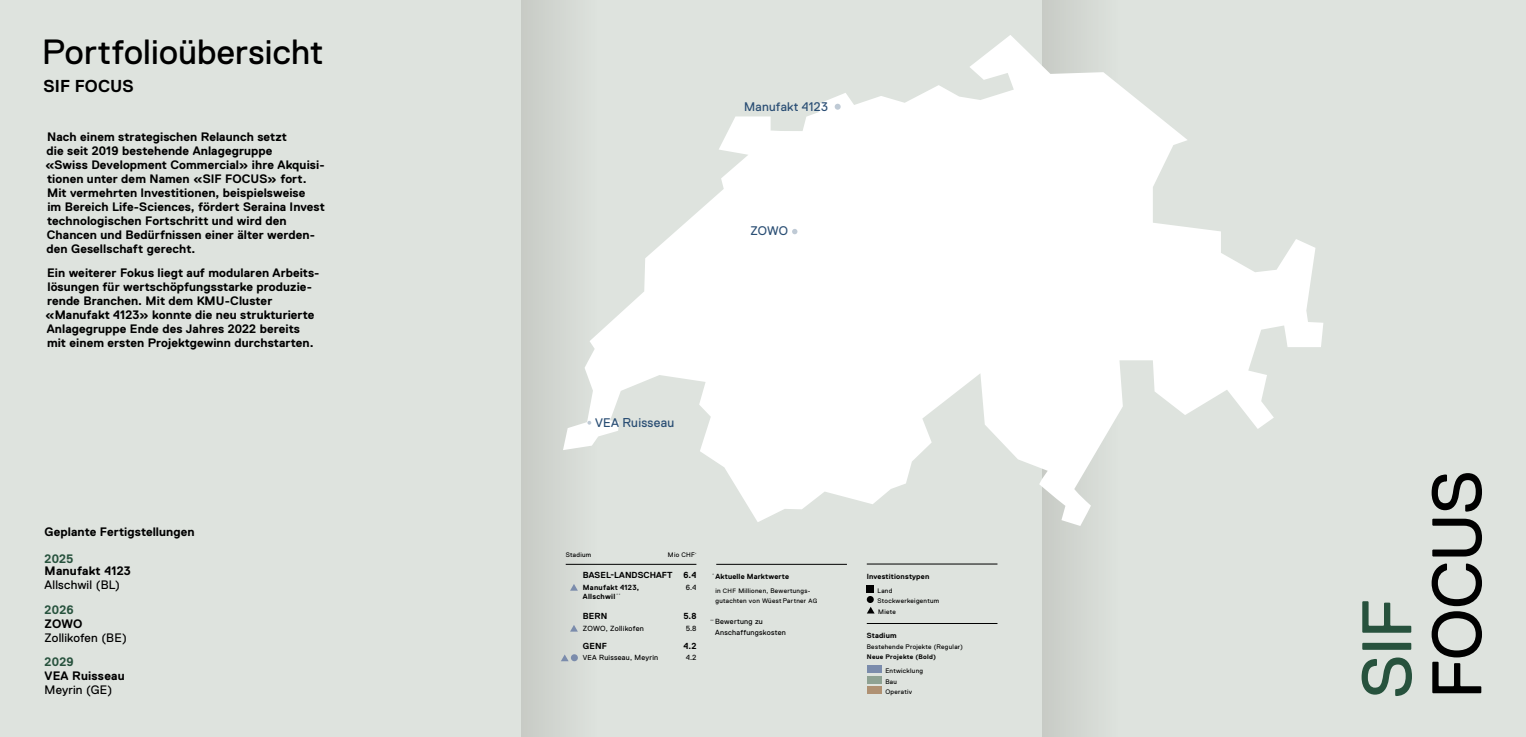
<style>
.page{position:relative;width:1526px;height:737px;background:#fff}
.page>*{position:absolute;margin:0;border:0;box-sizing:border-box;transform-origin:0 0}
.Kapitel_HL_fuer_Inha{font:70px "Replica Pro";letter-spacing:-.02em;color:#000}
.Kapitel_HL_fuer_Inha-2{font:70px "Replica Pro";color:#27523d}
.Headline_regular_40p{font:35px "Replica Pro";letter-spacing:.005em;color:#000}
.Intro_bold_20pt{font:700 17.24px "Replica Pro";color:#000}
.t1{font:12.86px "Replica Pro";letter-spacing:.02em;color:#2a4e74}
.t2{font:12.51px "Replica Pro";letter-spacing:.02em;color:#2a4e74}
.Intro_klein_Bold_14p{font:700 12.25px/14px "Replica Pro";letter-spacing:.005em;color:#000}
.Projektname{font:12.25px/14px "Replica Pro";letter-spacing:.015em;color:#000}
.Intro_klein_Bold_14p-2{font:12.25px/14px "Replica Pro";letter-spacing:.01em;color:#000}
.Jahreszahl{font:700 12.25px "Replica Pro";color:#27523d}
.Legende_fuer_Map_bol{font:700 8.75px "Replica Pro";letter-spacing:.01em;color:#000}
.Zahlen_gross{font:700 8.75px "Replica Pro";color:#000}
.Legende_fuer_Map_reg{font:700 7.44px/8.9px "Replica Pro";letter-spacing:.02em;color:#000}
.Legende_fuer_Map_reg-2{font:7.44px/10.5px "Replica Pro";letter-spacing:.03em;color:#000}
.Zahlen_klein{font:7.44px "Replica Pro";color:#000}
.Lauftext_7_5{font:6.56px/10.5px "Replica Pro";letter-spacing:.04em;color:#000}
.Legende_fuer_Map_reg-3{font:6.56px/10.5px "Replica Pro";letter-spacing:.04em;color:#000}
.s1{font-weight:700}
.s2{font-weight:700;color:#27523d}
.s3{color:#27523d}
.s4{font-weight:400}
.s5{font-size:12.51px}
.s6{font-size:7.17px}
.s7{font-size:6.3px}
</style>
<div class="page">
<div style="left:0;top:0;width:1525px;height:737px;background:#dee3de"></div>
<div style="left:521px;top:0;width:156px;height:737px;background:#d3d8d2"></div>
<div style="left:1042px;top:0;width:156px;height:737px;background:linear-gradient(to right,#cdd1cc,#e3e9e4)"></div>
<svg style="left:563px;top:35px;width:760px;height:491px;fill:#fff"></svg>
<svg style="left:792px;top:229px;width:5px;height:5px"></svg>
<svg style="left:834px;top:104px;width:6px;height:6px"></svg>
<svg style="left:587px;top:421px;width:4px;height:3px"></svg>
<svg style="left:570px;top:584px;width:8px;height:6px"></svg>
<svg style="left:570px;top:625px;width:8px;height:6px"></svg>
<svg style="left:561px;top:654px;width:7px;height:7px"></svg>
<div style="left:571px;top:654px;width:7px;height:7px;background:#7b8cac;border-radius:50%"></div>
<hr style="left:566px;top:564px;width:130px;height:1px;background:#000">
<hr style="left:716px;top:564px;width:131px;height:1px;background:#000">
<div style="left:866px;top:585px;width:7px;height:7px;background:#000"></div>
<div style="left:866px;top:596px;width:7px;height:7px;background:#000;border-radius:50%"></div>
<svg style="left:867px;top:607px;width:7px;height:6px"></svg>
<hr style="left:866px;top:564px;width:131px;height:1px;background:#000">
<hr style="left:866px;top:623px;width:131px;height:1px;background:#000">
<div style="left:866px;top:665px;width:15px;height:8px;background:#7b8cac"></div>
<div style="left:866px;top:676px;width:15px;height:7px;background:#8ea293"></div>
<div style="left:866px;top:686px;width:15px;height:8px;background:#af9173"></div>
<p class="Headline_regular_40p" style="left:42px;top:32px;width:283px">Portfolioübersicht</p>
<p class="Intro_bold_20pt" style="left:44px;top:76px;width:92px">SIF FOCUS</p>
<p class="Intro_klein_Bold_14p" style="left:45px;top:130px;width:281px">Nach einem strategischen Relaunch setzt<br>die seit 2019 bestehende Anlagegruppe<br>«Swiss Development Commercial» ihre Akquisi&shy;tionen unter dem Namen «SIF FOCUS» fort.<br>Mit vermehrten Investitionen, beispielsweise<br>im Bereich Life-Sciences, fördert Seraina Invest technologischen Fortschritt und wird den Chancen und Bedürfnissen einer älter werden&shy;den Gesellschaft gerecht.</p>
<p class="Intro_klein_Bold_14p" style="left:45px;top:266px;width:276px">Ein weiterer Fokus liegt auf modularen Arbeits&shy;lösungen für wertschöpfungsstarke produzie&shy;rende Branchen. Mit dem KMU-Cluster «Manufakt 4123» konnte die neu strukturierte Anlagegruppe Ende des Jahres 2022 bereits mit einem ersten Projektgewinn durchstarten.</p>
<p class="Intro_klein_Bold_14p" style="left:45px;top:525px;width:151px">Geplante Fertigstellungen</p>
<p class="Jahreszahl" style="left:45px;top:551px;width:30px">2025</p>
<p class="Projektname" style="left:45px;top:564px;width:88px"><span class="s1">Manufakt 4123<br></span>Allschwil (BL)</p>
<p class="Intro_klein_Bold_14p-2" style="left:45px;top:602px;width:84px"><span class="s2">2026<br></span><span class="s1">ZOWO<br></span>Zollikofen (BE)</p>
<p class="Intro_klein_Bold_14p" style="left:45px;top:655px;width:82px"><span class="s3">2029<br></span>VEA Ruisseau<br><span class="s4">Meyrin (GE)</span></p>
<p class="t2" style="left:744px;top:99px;width:85px">Manufakt 4123</p>
<p class="t2" style="left:750px;top:224px;width:39px">ZOWO</p>
<p class="t1" style="left:595px;top:415px;width:81px"><span class="s5">VEA</span> Ruisseau</p>
<p class="Lauftext_7_5" style="left:566px;top:550px;width:27px">Stadium</p>
<p class="Lauftext_7_5" style="left:668px;top:550px;width:30px">Mio CHF<sup>*</sup></p>
<p class="Legende_fuer_Map_bol" style="left:583px;top:570px;width:91px">BASEL-LANDSCHAFT</p>
<p class="Zahlen_gross" style="left:683px;top:570px;width:14px">6.4</p>
<p class="Legende_fuer_Map_reg" style="left:583px;top:582px;width:58px">Manufakt 4123,<br>Allschwil <sup>**</sup></p>
<p class="Zahlen_klein" style="left:685px;top:583px;width:12px">6.4</p>
<p class="Legende_fuer_Map_bol" style="left:583px;top:611px;width:26px">BERN</p>
<p class="Zahlen_gross" style="left:683px;top:611px;width:14px">5.8</p>
<p class="Legende_fuer_Map_reg-2" style="left:583px;top:623px;width:62px">ZOWO, Zollikofen</p>
<p class="Zahlen_klein" style="left:685px;top:624px;width:12px">5.8</p>
<p class="Legende_fuer_Map_bol" style="left:583px;top:640px;width:26px">GENF</p>
<p class="Zahlen_gross" style="left:683px;top:640px;width:14px">4.2</p>
<p class="Legende_fuer_Map_reg-2" style="left:583px;top:652px;width:77px"><span class="s6">VEA</span> Ruisseau, Meyrin</p>
<p class="Zahlen_klein" style="left:685px;top:653px;width:12px">4.2</p>
<p class="Legende_fuer_Map_reg" style="left:712px;top:571px;width:78px"><sup>*</sup> Aktuelle Marktwerte</p>
<p class="Legende_fuer_Map_reg-3" style="left:715px;top:585px;width:103px">in <span class="s7">CHF</span> Millionen, Bewertungs&shy;gutachten von Wüest Partner <span class="s7">AG</span></p>
<p class="Legende_fuer_Map_reg-2" style="left:715px;top:616px;width:72px;text-indent:-5px"><sup>**</sup> Bewertung zu<br>Anschaffungskosten</p>
<p class="Legende_fuer_Map_reg" style="left:866px;top:571px;width:64px">Investitionstypen</p>
<p class="Lauftext_7_5" style="left:877px;top:585px;width:63px">Land<br>Stockwerkeigentum<br>Miete</p>
<p class="Legende_fuer_Map_reg" style="left:866px;top:631px;width:31px">Stadium</p>
<p class="Lauftext_7_5" style="left:866px;top:641px;width:98px">Bestehende Projekte (Regular)<br><span class="s1">Neue Projekte (Bold)</span></p>
<p class="Lauftext_7_5" style="left:885px;top:665px;width:39px">Entwicklung<br>Bau<br>Operativ</p>
<p class="Kapitel_HL_fuer_Inha-2" style="left:1348px;top:699px;width:102px;rotate:-90deg">SIF</p>
<p class="Kapitel_HL_fuer_Inha" style="left:1418px;top:699px;width:230px;rotate:-90deg">FOCUS</p>
</div>
